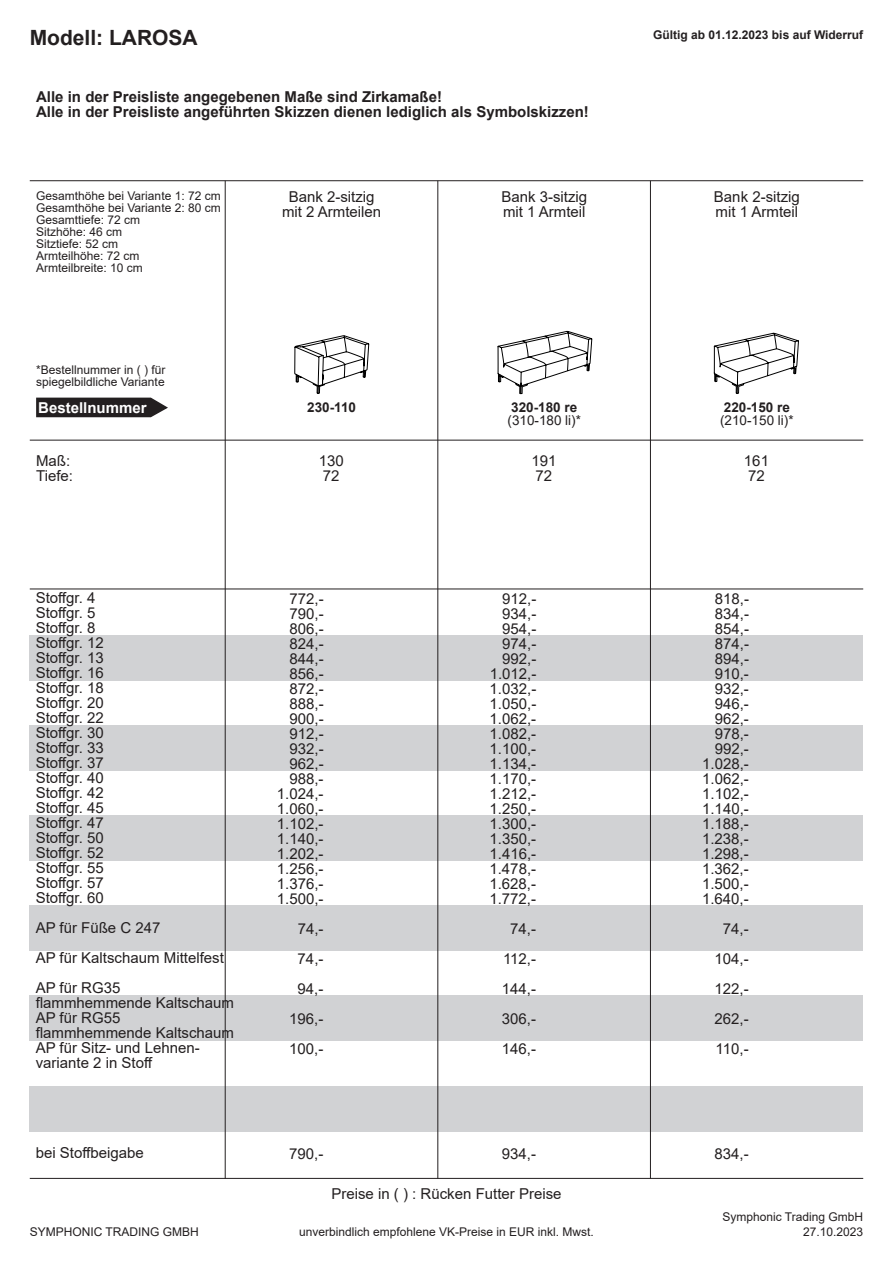
<style>
.page{position:relative;width:893px;height:1263px;background:#fff}
.page>*{position:absolute;margin:0;border:0;box-sizing:border-box;transform-origin:0 0}
.t1{font:700 21px "Arial";color:#231f20}
.t2{font:15px/15px "Arial";color:#231f20}
.t3{font:700 15px/15px "Arial";color:#231f20}
.t4{font:700 15px "Arial";color:#fff}
.t5{font:700 13.5px "Arial";color:#231f20}
.t6{font:13.5px "Arial";color:#231f20}
.t7{font:12px/12px "Arial";color:#231f20}
.t8{font:700 12px "Arial";color:#231f20}
</style>
<div class="page">
<div style="left:30px;top:815px;width:833px;height:45px;background:#d1d2d4"></div>
<div style="left:30px;top:725px;width:833px;height:45px;background:#d1d2d4"></div>
<div style="left:30px;top:905px;width:833px;height:45px;background:#d1d2d4"></div>
<div style="left:30px;top:996px;width:833px;height:45px;background:#d1d2d4"></div>
<div style="left:30px;top:636px;width:833px;height:45px;background:#d1d2d4"></div>
<hr style="left:30px;top:180px;width:833px;height:1px;background:#231f20">
<hr style="left:30px;top:440px;width:833px;height:1px;background:#231f20">
<hr style="left:30px;top:1178px;width:833px;height:1px;background:#231f20">
<hr style="left:30px;top:588px;width:833px;height:1px;background:#231f20">
<div style="left:30px;top:1087px;width:833px;height:45px;background:#d1d2d4"></div>
<hr style="left:225px;top:181px;width:1px;height:998px;background:#231f20">
<hr style="left:650px;top:181px;width:1px;height:998px;background:#231f20">
<hr style="left:437px;top:181px;width:1px;height:998px;background:#231f20">
<svg style="left:36px;top:397px;width:132px;height:21px;background:#3e3b3b"></svg>
<svg style="left:714px;top:332px;width:85px;height:61px"></svg>
<svg style="left:498px;top:330px;width:94px;height:110px"></svg>
<svg style="left:214px;top:291px;width:155px;height:888px"></svg>
<h1 class="t1" style="left:30px;top:23px;width:169px">Modell: LAROSA</h1>
<p class="t8" style="left:653px;top:26px;width:211px">Gültig ab 01.12.2023 bis auf Widerruf</p>
<p class="t3" style="left:36px;top:90px;width:554px">Alle in der Preisliste angegebenen Maße sind Zirkamaße!<br>Alle in der Preisliste angeführten Skizzen dienen lediglich als Symbolskizzen!</p>
<p class="t7" style="left:36px;top:190px;width:186px">Gesamthöhe bei Variante 1: 72 cm<br>Gesamthöhe bei Variante 2: 80 cm<br>Gesamttiefe: 72 cm<br>Sitzhöhe: 46 cm<br>Sitztiefe: 52 cm<br>Armteilhöhe: 72 cm<br>Armteilbreite: 10 cm</p>
<p class="t2" style="left:282px;top:189px;width:101px;text-align:center">Bank 2-sitzig mit 2 Armteilen</p>
<p class="t2" style="left:501px;top:189px;width:87px">Bank 3-sitzig mit 1 Armteil</p>
<p class="t2" style="left:714px;top:189px;width:87px">Bank 2-sitzig mit 1 Armteil</p>
<p class="t7" style="left:36px;top:364px;width:131px">*Bestellnummer in ( ) für spiegelbildliche Variante</p>
<p class="t4" style="left:38px;top:397px;width:110px">Bestellnummer</p>
<p class="t5" style="left:307px;top:397px;width:50px">230-110</p>
<p class="t5" style="left:511px;top:397px;width:68px">320-180 re</p>
<p class="t6" style="left:507px;top:411px;width:75px">(310-180 li)*</p>
<p class="t5" style="left:724px;top:397px;width:68px">220-150 re</p>
<p class="t6" style="left:720px;top:411px;width:75px">(210-150 li)*</p>
<p class="t2" style="left:36px;top:453px;width:38px">Maß:<br>Tiefe:</p>
<p class="t2" style="left:319px;top:453px;width:27px">130</p>
<p class="t2" style="left:531px;top:453px;width:27px">191</p>
<p class="t2" style="left:744px;top:453px;width:27px">161</p>
<p class="t2" style="left:323px;top:468px;width:18px">72</p>
<p class="t2" style="left:535px;top:468px;width:18px">72</p>
<p class="t2" style="left:748px;top:468px;width:18px">72</p>
<p class="t2" style="left:36px;top:590px;width:70px">Stoffgr. 4<br>Stoffgr. 5<br>Stoffgr. 8<br>Stoffgr. 12<br>Stoffgr. 13<br>Stoffgr. 16<br>Stoffgr. 18<br>Stoffgr. 20<br>Stoffgr. 22<br>Stoffgr. 30<br>Stoffgr. 33<br>Stoffgr. 37<br>Stoffgr. 40<br>Stoffgr. 42<br>Stoffgr. 45<br>Stoffgr. 47<br>Stoffgr. 50<br>Stoffgr. 52<br>Stoffgr. 55<br>Stoffgr. 57<br>Stoffgr. 60</p>
<p class="t2" style="left:36px;top:913px;width:190px;line-height:30px">AP für Füße C 247<br>AP für Kaltschaum Mittelfest<br>AP für RG35</p>
<p class="t2" style="left:36px;top:995px;width:200px">flammhemmende Kaltschaum<br>AP für RG55 flammhemmende Kaltschaum<br>AP für Sitz- und Lehnen&shy;variante 2 in Stoff</p>
<p class="t2" style="left:290px;top:591px;width:36px">772,-</p>
<p class="t2" style="left:502px;top:591px;width:36px">912,-</p>
<p class="t2" style="left:715px;top:591px;width:36px">818,-</p>
<p class="t2" style="left:290px;top:606px;width:36px">790,-</p>
<p class="t2" style="left:502px;top:606px;width:36px">934,-</p>
<p class="t2" style="left:715px;top:606px;width:36px">834,-</p>
<p class="t2" style="left:290px;top:621px;width:36px">806,-</p>
<p class="t2" style="left:502px;top:621px;width:36px">954,-</p>
<p class="t2" style="left:715px;top:621px;width:36px">854,-</p>
<p class="t2" style="left:290px;top:636px;width:36px">824,-</p>
<p class="t2" style="left:502px;top:636px;width:36px">974,-</p>
<p class="t2" style="left:715px;top:636px;width:36px">874,-</p>
<p class="t2" style="left:290px;top:651px;width:36px">844,-</p>
<p class="t2" style="left:502px;top:651px;width:36px">992,-</p>
<p class="t2" style="left:715px;top:651px;width:36px">894,-</p>
<p class="t2" style="left:290px;top:666px;width:36px">856,-</p>
<p class="t2" style="left:490px;top:666px;width:48px">1.012,-</p>
<p class="t2" style="left:715px;top:666px;width:36px">910,-</p>
<p class="t2" style="left:290px;top:681px;width:36px">872,-</p>
<p class="t2" style="left:490px;top:681px;width:48px">1.032,-</p>
<p class="t2" style="left:715px;top:681px;width:36px">932,-</p>
<p class="t2" style="left:290px;top:696px;width:36px">888,-</p>
<p class="t2" style="left:490px;top:696px;width:48px">1.050,-</p>
<p class="t2" style="left:715px;top:696px;width:36px">946,-</p>
<p class="t2" style="left:289px;top:711px;width:36px">900,-</p>
<p class="t2" style="left:490px;top:711px;width:48px">1.062,-</p>
<p class="t2" style="left:715px;top:711px;width:36px">962,-</p>
<p class="t2" style="left:289px;top:726px;width:36px">912,-</p>
<p class="t2" style="left:490px;top:726px;width:48px">1.082,-</p>
<p class="t2" style="left:715px;top:726px;width:36px">978,-</p>
<p class="t2" style="left:289px;top:741px;width:36px">932,-</p>
<p class="t2" style="left:490px;top:741px;width:48px">1.100,-</p>
<p class="t2" style="left:715px;top:741px;width:36px">992,-</p>
<p class="t2" style="left:289px;top:756px;width:36px">962,-</p>
<p class="t2" style="left:490px;top:756px;width:48px">1.134,-</p>
<p class="t2" style="left:702px;top:756px;width:48px">1.028,-</p>
<p class="t2" style="left:289px;top:771px;width:36px">988,-</p>
<p class="t2" style="left:490px;top:771px;width:48px">1.170,-</p>
<p class="t2" style="left:702px;top:771px;width:48px">1.062,-</p>
<p class="t2" style="left:277px;top:786px;width:48px">1.024,-</p>
<p class="t2" style="left:490px;top:786px;width:48px">1.212,-</p>
<p class="t2" style="left:702px;top:786px;width:48px">1.102,-</p>
<p class="t2" style="left:277px;top:801px;width:48px">1.060,-</p>
<p class="t2" style="left:489px;top:801px;width:48px">1.250,-</p>
<p class="t2" style="left:702px;top:801px;width:48px">1.140,-</p>
<p class="t2" style="left:277px;top:816px;width:48px">1.102,-</p>
<p class="t2" style="left:489px;top:816px;width:48px">1.300,-</p>
<p class="t2" style="left:702px;top:816px;width:48px">1.188,-</p>
<p class="t2" style="left:277px;top:831px;width:48px">1.140,-</p>
<p class="t2" style="left:489px;top:831px;width:48px">1.350,-</p>
<p class="t2" style="left:702px;top:831px;width:48px">1.238,-</p>
<p class="t2" style="left:277px;top:846px;width:48px">1.202,-</p>
<p class="t2" style="left:489px;top:846px;width:48px">1.416,-</p>
<p class="t2" style="left:702px;top:846px;width:48px">1.298,-</p>
<p class="t2" style="left:277px;top:861px;width:48px">1.256,-</p>
<p class="t2" style="left:489px;top:861px;width:48px">1.478,-</p>
<p class="t2" style="left:702px;top:861px;width:48px">1.362,-</p>
<p class="t2" style="left:277px;top:876px;width:48px">1.376,-</p>
<p class="t2" style="left:489px;top:876px;width:48px">1.628,-</p>
<p class="t2" style="left:702px;top:876px;width:48px">1.500,-</p>
<p class="t2" style="left:277px;top:891px;width:48px">1.500,-</p>
<p class="t2" style="left:489px;top:891px;width:48px">1.772,-</p>
<p class="t2" style="left:702px;top:891px;width:48px">1.640,-</p>
<p class="t2" style="left:298px;top:921px;width:27px">74,-</p>
<p class="t2" style="left:510px;top:921px;width:27px">74,-</p>
<p class="t2" style="left:723px;top:921px;width:27px">74,-</p>
<p class="t2" style="left:298px;top:951px;width:27px">74,-</p>
<p class="t2" style="left:503px;top:951px;width:35px">112,-</p>
<p class="t2" style="left:714px;top:951px;width:36px">104,-</p>
<p class="t2" style="left:298px;top:981px;width:27px">94,-</p>
<p class="t2" style="left:502px;top:981px;width:36px">144,-</p>
<p class="t2" style="left:714px;top:981px;width:36px">122,-</p>
<p class="t2" style="left:289px;top:1011px;width:36px">196,-</p>
<p class="t2" style="left:502px;top:1011px;width:36px">306,-</p>
<p class="t2" style="left:714px;top:1011px;width:36px">262,-</p>
<p class="t2" style="left:289px;top:1041px;width:36px">100,-</p>
<p class="t2" style="left:502px;top:1041px;width:36px">146,-</p>
<p class="t2" style="left:716px;top:1041px;width:35px">110,-</p>
<p class="t2" style="left:36px;top:1145px;width:110px">bei Stoffbeigabe</p>
<p class="t2" style="left:289px;top:1146px;width:36px">790,-</p>
<p class="t2" style="left:502px;top:1146px;width:36px">934,-</p>
<p class="t2" style="left:714px;top:1146px;width:36px">834,-</p>
<p class="t2" style="left:331px;top:1186px;width:232px">Preise in ( ) : Rücken Futter Preise</p>
<p class="t7" style="left:30px;top:1225px;width:171px">SYMPHONIC TRADING GMBH</p>
<p class="t7" style="left:299px;top:1225px;width:296px">unverbindlich empfohlene VK-Preise in EUR inkl. Mwst.</p>
<p class="t7" style="left:722px;top:1209px;width:142px;line-height:14.9px;text-align:right">Symphonic Trading GmbH<br>27.10.2023</p>
</div>
